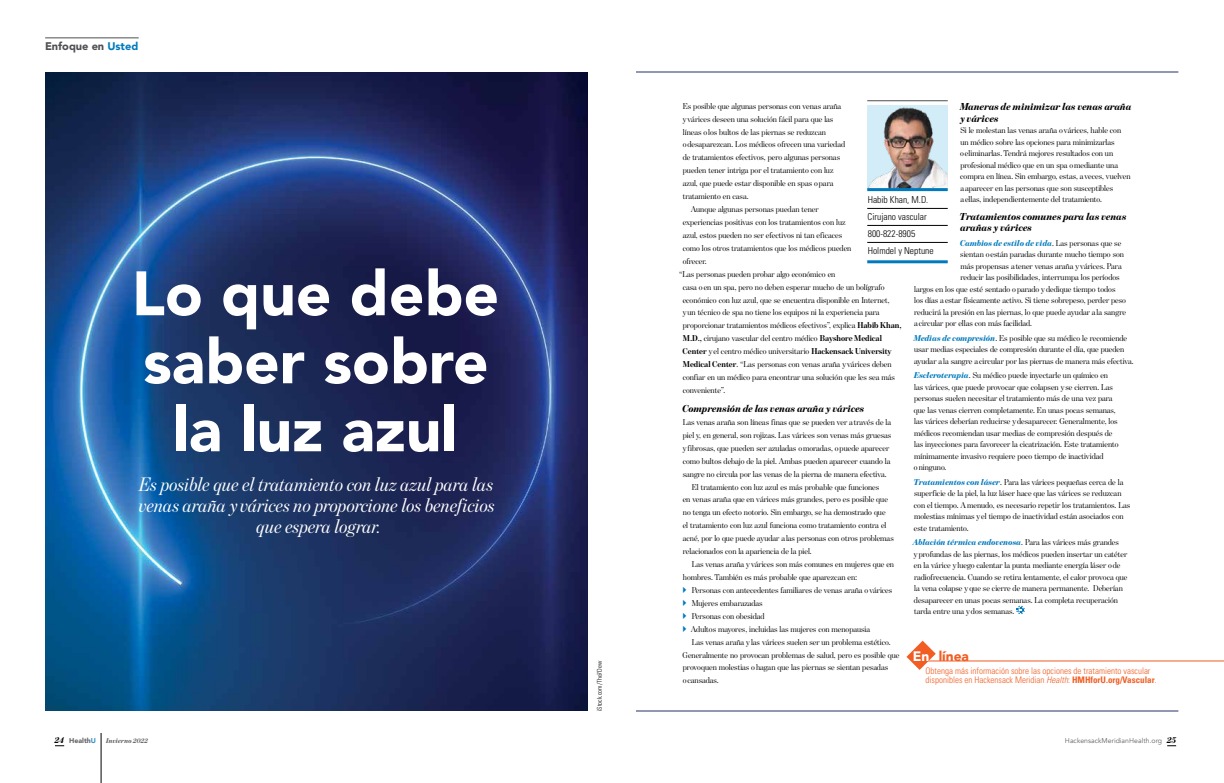
<style>
.page{position:relative;width:1224px;height:783px;background:#fff}
.page>*{position:absolute;margin:0;border:0;box-sizing:border-box;transform-origin:0 0}
.t1{font:900 62px/68px "Avenir";color:#fff;text-align:center}
.t2{font:italic 19.8px/21px "Benton Mod Disp";color:#fff;text-align:center}
.t3{font:900 13.7px "Avenir";color:#f15d22}
.t4{font:900 11px "Avenir LT Std";color:#4e4f53}
.t5{font:italic 900 10.2px/11.5px "Benton Mod Disp";color:#000}
.t6{font:300 condensed 9.5px/17px "Univers LT Std";color:#000}
.t7{font:300 condensed 9px/10px "Univers LT Std";color:#f15d22}
.t8{font:8.6px/11.5px "Benton Mod Disp";color:#000}
.t9{font:italic 900 8.6px "Benton Mod Disp";color:#007abd}
.t10{font:7px "Avenir";color:#636466}
.t11{font:italic 900 7px "Benton Mod Disp";color:#636466}
.t12{font:900 7px "Avenir";color:#636466}
.t13{font:300 condensed 6.5px "Univers LT Std";color:#000}
.s1{color:#007abd}
.s2{font-weight:700}
.s3{font-style:italic}
.s4{font-weight:400;font-style:normal;color:#000}
.s5{font-weight:900;font-style:italic;color:#007abd}
.s6{color:#fff}
.s7{font-family:"Benton Mod Disp";font-style:italic;font-size:9px;color:#000}
.s8{color:#3490c9}
.s9{font-family:"Benton Mod Disp";font-weight:900;font-style:italic;font-size:9px;color:#000}
</style>
<div class="page">
<img style="left:45px;top:72px;width:543px;height:639px">
<hr style="left:101px;top:733px;width:1px;height:50px;background:#000">
<hr style="left:45px;top:38px;width:94px;height:1px;background:#4e4f53">
<hr style="left:928px;top:661px;width:296px;height:1px;background:#f15d22">
<svg style="left:907px;top:641px;width:29px;height:29px"></svg>
<img style="left:867px;top:106px;width:81px;height:82px">
<hr style="left:867px;top:188px;width:81px;height:3px;background:#007abd">
<hr style="left:867px;top:100px;width:81px;height:1px;background:#4e4f53">
<hr style="left:867px;top:260px;width:81px;height:3px;background:#007abd">
<hr style="left:867px;top:208px;width:81px;height:1px;background:#000">
<hr style="left:867px;top:225px;width:81px;height:1px;background:#000">
<hr style="left:867px;top:242px;width:81px;height:1px;background:#000">
<hr style="left:636px;top:72px;width:542px;height:1px;background:#252e6b">
<hr style="left:636px;top:710px;width:542px;height:2px;background:#252e6b">
<svg style="left:1016px;top:606px;width:9px;height:8px"></svg>
<p class="t4" style="left:45px;top:39px;width:95px">Enfoque en <span class="s1">Usted</span></p>
<h1 class="t1" style="left:132px;top:258px;width:369px">Lo que debe saber sobre la luz azul</h1>
<h2 class="t2" style="left:139px;top:473px;width:358px">Es posible que el tratamiento con luz azul para las venas araña y várices no proporcione los beneficios que espera lograr.</h2>
<p class="t13" style="left:596px;top:711px;width:52px;rotate:-90deg">iStock.com/The7Dew</p>
<p class="t8" style="left:683px;top:100px;width:160px">Es posible que algunas personas con venas araña</p>
<p class="t8" style="left:683px;top:113px;width:152px">y várices deseen una solución fácil para que las</p>
<p class="t8" style="left:683px;top:126px;width:145px">líneas o los bultos de las piernas se reduzcan</p>
<p class="t8" style="left:683px;top:139px;width:164px">o desaparezcan. Los médicos ofrecen una variedad</p>
<p class="t8" style="left:683px;top:152px;width:159px">de tratamientos efectivos, pero algunas personas</p>
<p class="t8" style="left:683px;top:165px;width:152px">pueden tener intriga por el tratamiento con luz</p>
<p class="t8" style="left:683px;top:178px;width:152px">azul, que puede estar disponible en spas o para</p>
<p class="t8" style="left:683px;top:191px;width:67px">tratamiento en casa.</p>
<p class="t8" style="left:691px;top:203px;width:129px">Aunque algunas personas puedan tener</p>
<p class="t8" style="left:683px;top:216px;width:164px">experiencias positivas con los tratamientos con luz</p>
<p class="t8" style="left:683px;top:229px;width:161px">azul, estos pueden no ser efectivos ni tan eficaces</p>
<p class="t8" style="left:683px;top:242px;width:170px">como los otros tratamientos que los médicos pueden</p>
<p class="t8" style="left:683px;top:255px;width:25px">ofrecer.</p>
<p class="t8" style="left:679px;top:268px;width:158px">“Las personas pueden probar algo económico en</p>
<p class="t8" style="left:683px;top:281px;width:203px">casa o en un spa, pero no deben esperar mucho de un bolígrafo</p>
<p class="t8" style="left:683px;top:294px;width:208px">económico con luz azul, que se encuentra disponible en Internet,</p>
<p class="t8" style="left:683px;top:307px;width:198px">y un técnico de spa no tiene los equipos ni la experiencia para</p>
<p class="t8" style="left:683px;top:320px;width:220px">proporcionar tratamientos médicos efectivos”, explica <span class="s2">Habib Khan,</span></p>
<p class="t8" style="left:683px;top:333px;width:201px"><span class="s2">M.D.,</span> cirujano vascular del centro médico <span class="s2">Bayshore Medical</span></p>
<p class="t8" style="left:683px;top:346px;width:210px"><span class="s2">Center</span> y el centro médico universitario <span class="s2">Hackensack University</span></p>
<p class="t8" style="left:683px;top:359px;width:210px"><span class="s2">Medical Center</span>. “Las personas con venas araña y várices deben</p>
<p class="t8" style="left:683px;top:371px;width:214px">confiar en un médico para encontrar una solución que les sea más</p>
<p class="t8" style="left:683px;top:384px;width:44px">conveniente”.</p>
<p class="t5" style="left:683px;top:403px;width:183px">Comprensión de las venas araña y várices</p>
<p class="t8" style="left:683px;top:416px;width:210px">Las venas araña son líneas finas que se pueden ver a través de la</p>
<p class="t8" style="left:683px;top:429px;width:210px">piel y, en general, son rojizas. Las várices son venas más gruesas</p>
<p class="t8" style="left:683px;top:442px;width:208px">y fibrosas, que pueden ser azuladas o moradas, o puede aparecer</p>
<p class="t8" style="left:683px;top:455px;width:209px">como bultos debajo de la piel. Ambas pueden aparecer cuando la</p>
<p class="t8" style="left:683px;top:468px;width:205px">sangre no circula por las venas de la pierna de manera efectiva.</p>
<p class="t8" style="left:692px;top:481px;width:189px">El tratamiento con luz azul es más probable que funciones</p>
<p class="t8" style="left:683px;top:494px;width:207px">en venas araña que en várices más grandes, pero es posible que</p>
<p class="t8" style="left:683px;top:507px;width:204px">no tenga un efecto notorio. Sin embargo, se ha demostrado que</p>
<p class="t8" style="left:683px;top:520px;width:205px">el tratamiento con luz azul funciona como tratamiento contra el</p>
<p class="t8" style="left:683px;top:533px;width:212px">acné, por lo que puede ayudar a las personas con otros problemas</p>
<p class="t8" style="left:683px;top:546px;width:130px">relacionados con la apariencia de la piel.</p>
<p class="t8" style="left:692px;top:558px;width:204px">Las venas araña y várices son más comunes en mujeres que en</p>
<p class="t8" style="left:683px;top:571px;width:176px">hombres. También es más probable que aparezcan en:</p>
<p class="t8" style="left:692px;top:584px;width:202px">Personas con antecedentes familiares de venas araña o várices</p>
<p class="t8" style="left:692px;top:597px;width:72px">Mujeres embarazadas</p>
<p class="t8" style="left:692px;top:610px;width:74px">Personas con obesidad</p>
<p class="t8" style="left:691px;top:623px;width:181px">Adultos mayores, incluidas las mujeres con menopausia</p>
<p class="t8" style="left:692px;top:636px;width:200px">Las venas araña y las várices suelen ser un problema estético.</p>
<p class="t8" style="left:683px;top:649px;width:218px">Generalmente no provocan problemas de salud, pero es posible que</p>
<p class="t8" style="left:683px;top:662px;width:207px">provoquen molestias o hagan que las piernas se sientan pesadas</p>
<p class="t8" style="left:683px;top:675px;width:38px">o cansadas.</p>
<p class="t7" style="left:926px;top:665px;width:233px">Obtenga más información sobre las opciones de tratamiento vascular disponibles en Hackensack Meridian <span class="s3">Health</span>: <span class="s2">HMHforU.org/Vascular</span>.</p>
<p class="t5" style="left:960px;top:101px;width:173px">Maneras de minimizar las venas araña y várices</p>
<p class="t8" style="left:960px;top:125px;width:172px">Si le molestan las venas araña o várices, hable con un médico sobre las opciones para minimizarlas<br>o eliminarlas. Tendrá mejores resultados con un profesional médico que en un spa o mediante una compra en línea. Sin embargo, estas, a veces, vuelven a aparecer en las personas que son susceptibles<br>a ellas, independientemente del tratamiento.</p>
<p class="t5" style="left:960px;top:210px;width:168px">Tratamientos comunes para las venas arañas y várices</p>
<p class="t9" style="left:960px;top:238px;width:163px">Cambios de estilo de vida<span class="s4">. Las personas que se</span></p>
<p class="t8" style="left:960px;top:249px;width:165px">sientan o están paradas durante mucho tiempo son</p>
<p class="t8" style="left:960px;top:260px;width:163px">más propensas a tener venas araña y várices. Para</p>
<p class="t8" style="left:960px;top:272px;width:161px">reducir las posibilidades, interrumpa los períodos</p>
<p class="t8" style="left:914px;top:283px;width:203px">largos en los que esté sentado o parado y dedique tiempo todos</p>
<p class="t8" style="left:914px;top:295px;width:213px">los días a estar físicamente activo. Si tiene sobrepeso, perder peso</p>
<p class="t8" style="left:914px;top:306px;width:213px">reducirá la presión en las piernas, lo que puede ayudar a la sangre</p>
<p class="t8" style="left:914px;top:318px;width:120px">a circular por ellas con más facilidad.</p>
<p class="t8" style="left:914px;top:332px;width:221px"><span class="s5">Medias de compresión</span>. Es posible que su médico le recomiende usar medias especiales de compresión durante el día, que pueden ayudar a la sangre a circular por las piernas de manera más efectiva.</p>
<p class="t8" style="left:914px;top:370px;width:206px"><span class="s5">Escleroterapia</span>. Su médico puede inyectarle un químico en las várices, que puede provocar que colapsen y se cierren. Las personas suelen necesitar el tratamiento más de una vez para que las venas cierren completamente. En unas pocas semanas, las várices deberían reducirse y desaparecer. Generalmente, los médicos recomiendan usar medias de compresión después de las inyecciones para favorecer la cicatrización. Este tratamiento mínimamente invasivo requiere poco tiempo de inactividad<br>o ninguno.</p>
<p class="t8" style="left:914px;top:476px;width:218px"><span class="s5">Tratamientos con láser</span>. Para las várices pequeñas cerca de la superficie de la piel, la luz láser hace que las várices se reduzcan con el tiempo. A menudo, es necesario repetir los tratamientos. Las molestias mínimas y el tiempo de inactividad están asociados con este tratamiento.</p>
<p class="t8" style="left:913px;top:537px;width:216px"><span class="s5">Ablación térmica endovenosa</span>. Para las várices más grandes<br>y profundas de las piernas, los médicos pueden insertar un catéter en la várice y luego calentar la punta mediante energía láser o de radiofrecuencia. Cuando se retira lentamente, el calor provoca que la vena colapse y que se cierre de manera permanente. Deberían desaparecer en unas pocas semanas. La completa recuperación tarda entre una y dos semanas.</p>
<p class="t6" style="left:868px;top:191px;width:68px">Habib Khan, M.D.<br>Cirujano vascular<br>800-822-8905<br>Holmdel y Neptune</p>
<h3 class="t3" style="left:913px;top:644px;width:58px"><span class="s6">En</span> línea</h3>
<p class="t12" style="left:55px;top:734px;width:43px"><span class="s7">24</span> Health<span class="s8">U</span></p>
<p class="t11" style="left:106px;top:736px;width:43px">Invierno 2022</p>
<p class="t10" style="left:1065px;top:736px;width:113px">HackensackMeridianHealth.org <span class="s9">25</span></p>
</div>
